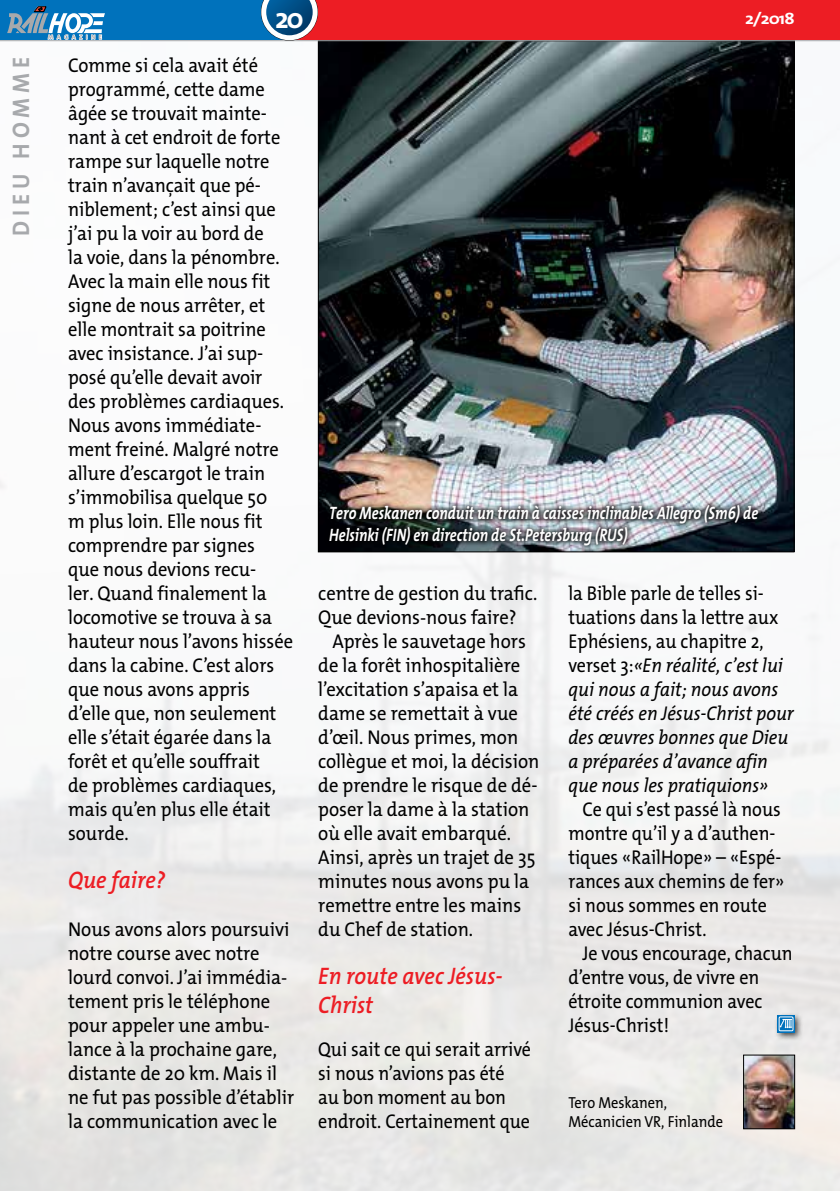
<style>
.page{position:relative;width:840px;height:1191px;background:#fff}
.page>*{position:absolute;margin:0;border:0;box-sizing:border-box;transform-origin:0 0}
.t1{font:700 28.4px "The Mix Os F";color:#fff}
.t2{font:italic 600 24px/28.8px "The Mix Os F";color:#ed1d24;scale:.9 1}
.t3{font:700 24px "The Mix Os F";letter-spacing:.22em;color:#a7a9ac;scale:.94 1}
.t4{font:20px/24px "The Mix Os F";color:#000;scale:.92 1}
.t5{font:20px/24px "The Mix Os F";color:#000;scale:.9 1}
.t6{font:20px/24px "The Mix Os F";color:#000;scale:.93 1}
.t7{font:20px/24px "The Mix";color:#000;scale:.93 1}
.t8{font:italic 20px/24px "The Mix Os F";color:#000;scale:.9 1}
.t9{font:italic 700 18px/21.6px "The Mix Os F";color:#fff;scale:.79 1}
.t10{font:16px/19.2px "The Mix Os F";color:#000;scale:.9 1}
.t11{font:700 16px "The Mix Os F";color:#fff;scale:1.15 1}
.t12{font:700 6.2px "The Mix Os F";letter-spacing:.545em;color:#a7a9ac}
.s1{font-style:normal}
</style>
<div class="page">
<img style="left:0;top:41px;width:839px;height:1150px">
<div style="left:773px;top:1012px;width:30px;height:29px;background:#000;opacity:.75"></div>
<svg style="left:777px;top:1015px;width:17px;height:17px"></svg>
<div style="left:778px;top:1016px;width:14px;height:15px;border:1px solid #fff"></div>
<svg style="left:779px;top:1019px;width:12px;height:9px"></svg>
<img style="left:319px;top:42px;width:473px;height:508px">
<div style="left:324px;top:499px;width:439px;height:52px;background:#000;opacity:.75"></div>
<img style="left:744px;top:1056px;width:48px;height:71px">
<div style="left:742px;top:1054px;width:52px;height:75px;border:1px solid #000"></div>
<hr style="left:0;top:40px;width:839px;height:1px;background:#a7a9ac">
<div style="left:0;top:0;width:839px;height:40px;background:#ed1d24"></div>
<div style="left:0;top:0;width:290px;height:40px;background:#0072bc"></div>
<svg style="left:261px;top:0;width:57px;height:41px"></svg>
<svg style="left:7px;top:6px;width:98px;height:34px"></svg>
<p class="t3" style="left:6px;top:236px;width:192px;rotate:-90deg">DIEU HOMME</p>
<p class="t12" style="left:48px;top:33px;width:55px">MAGAZINE</p>
<h1 class="t1" style="left:275px;top:0;width:30px">20</h1>
<p class="t11" style="left:744px;top:8px;width:44px">2/2018</p>
<p class="t4" style="left:68px;top:53px;width:246px">Comme si cela avait été programmé, cette dame âgée se trouvait mainte&shy;nant à cet endroit de forte rampe sur laquelle notre train n’avançait que pé&shy;niblement; c’est ainsi que j’ai pu la voir au bord de<br>la voie, dans la pénombre.<br>Avec la main elle nous fit signe de nous arrêter, et elle montrait sa poitrine avec insistance. J’ai sup&shy;posé qu’elle devait avoir des problèmes cardiaques.<br>Nous avons immédiate&shy;ment freiné. Malgré notre allure d’escargot le train s’immobilisa quelque 50<br>m plus loin. Elle nous fit comprendre par signes<br>que nous devions recu-<br>ler. Quand finalement la locomotive se trouva à sa hauteur nous l’avons hissée dans la cabine. C’est alors que nous avons appris d’elle que, non seulement elle s’était égarée dans la forêt et qu’elle souffrait<br>de problèmes cardiaques, mais qu’en plus elle était sourde.</p>
<p class="t2" style="left:68px;top:866px;width:109px">Que faire?</p>
<p class="t7" style="left:68px;top:917px;width:244px">Nous avons alors poursuivi notre course avec notre lourd convoi. J’ai immédia&shy;tement pris le téléphone pour appeler une ambu&shy;lance à la prochaine gare, distante de 20 km. Mais il ne fut pas possible d’établir la communication avec le</p>
<p class="t9" style="left:329px;top:503px;width:544px">Tero Meskanen conduit un train à caisses inclinables Allegro (Sm6) de<br>Helsinki (FIN) en direction de St.Petersburg (RUS)</p>
<p class="t7" style="left:318px;top:581px;width:237px">centre de gestion du trafic.<br>Que devions-nous faire?</p>
<p class="t6" style="left:318px;top:629px;width:239px;text-indent:14px">Après le sauvetage hors de la forêt inhospitalière l’excitation s’apaisa et la dame se remettait à vue d’œil. Nous primes, mon collègue et moi, la décision de prendre le risque de dé&shy;poser la dame à la station où elle avait embarqué.<br>Ainsi, après un trajet de 35 minutes nous avons pu la remettre entre les mains du Chef de station.</p>
<p class="t2" style="left:318px;top:962px;width:206px">En route avec Jésus-<br>Christ</p>
<p class="t5" style="left:318px;top:1037px;width:238px">Qui sait ce qui serait arrivé si nous n’avions pas été<br>au bon moment au bon endroit. Certainement que</p>
<p class="t8" style="left:568px;top:581px;width:252px"><span class="s1">la Bible parle de telles si&shy;tuations dans la lettre aux<br>Ephésiens, au chapitre 2, verset 3:</span>«En réalité, c’est lui qui nous a fait; nous avons été créés en Jésus-Christ pour des œuvres bonnes que Dieu a préparées d’avance afin que nous les pratiquions»</p>
<p class="t5" style="left:568px;top:797px;width:241px;text-indent:14px">Ce qui s’est passé là nous montre qu’il y a d’authen&shy;tiques «RailHope» – «Espé&shy;rances aux chemins de fer» si nous sommes en route avec Jésus-Christ.</p>
<p class="t5" style="left:568px;top:941px;width:250px;text-indent:14px">Je vous encourage, chacun d’entre vous, de vivre en étroite communion avec<br>Jésus-Christ!</p>
<p class="t10" style="left:568px;top:1092px;width:173px">Tero Meskanen,<br>Mécanicien VR, Finlande</p>
</div>
